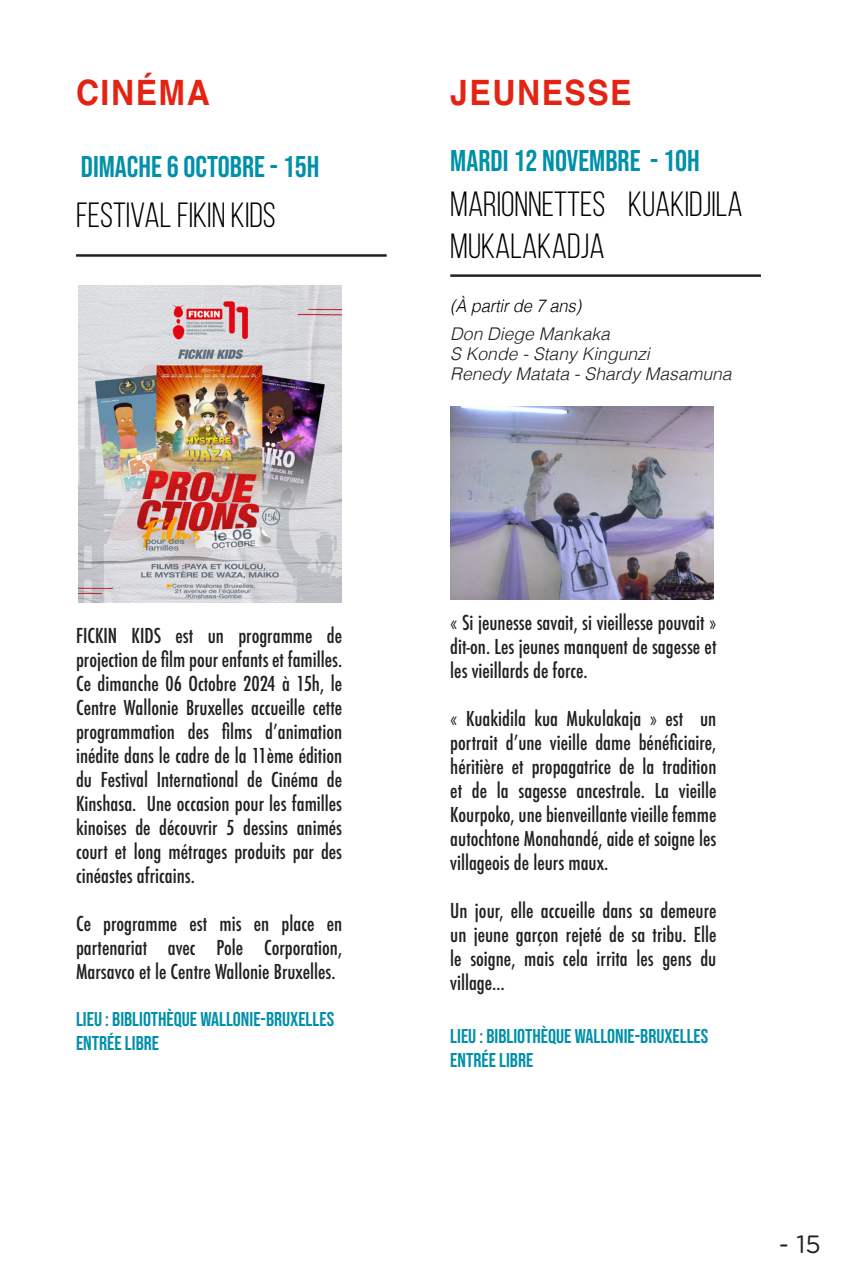
<style>
.page{position:relative;width:851px;height:1276px;background:#fff}
.page>*{position:absolute;margin:0;border:0;box-sizing:border-box;transform-origin:0 0}
.t1{font:35px/42px "Bebas Neue";color:#000}
.t2{font:700 35px "Helvetica";letter-spacing:.05em;color:#e42313;scale:.91 1}
.t3{font:30px "Bebas Neue";color:#0090a9}
.t4{font:25px "Gotham Rounded";color:#231f20}
.t5{font:500 condensed 20px/24px "Futura";color:#231f20;text-align:justify}
.t6{font:20px "Bebas Neue";color:#0090a9}
.t7{font:italic 300 17.5px "Helvetica";color:#231f20}
.t8{font:italic 300 17.5px "Helvetica";letter-spacing:-.01em;color:#000;scale:.94 1}
</style>
<div class="page">
<hr style="left:450px;top:274px;width:310px;height:3px;background:#231f20">
<img style="left:450px;top:406px;width:263px;height:193px">
<hr style="left:76px;top:254px;width:310px;height:3px;background:#231f20">
<img style="left:79px;top:285px;width:262px;height:317px">
<p class="t2" style="left:76px;top:71px;width:148px">CINÉMA</p>
<p class="t2" style="left:450px;top:71px;width:200px">JEUNESSE</p>
<p class="t3" style="left:81px;top:149px;width:240px">DIMACHE 6 OCTOBRE - 15H</p>
<p class="t1" style="left:76px;top:194px;width:201px">FESTIVAL FIKIN KIDS</p>
<p class="t3" style="left:450px;top:144px;width:251px">MARDI 12 NOVEMBRE - 10H</p>
<p class="t1" style="left:450px;top:182px;width:294px">MARIONNETTES KUAKIDJILA<br>MUKALAKADJA</p>
<p class="t8" style="left:450px;top:291px;width:141px">(À partir de 7 ans)</p>
<p class="t7" style="left:450px;top:318px;width:161px">Don Diege Mankaka</p>
<p class="t7" style="left:450px;top:338px;width:201px">S Konde - Stany Kingunzi</p>
<p class="t7" style="left:450px;top:358px;width:283px">Renedy Matata - Shardy Masamuna</p>
<p class="t5" style="left:76px;top:624px;width:267px">FICKIN KIDS est un programme de projection de film pour enfants et familles.<br>Ce dimanche 06 Octobre 2024 à 15h, le Centre Wallonie Bruxelles accueille cette programmation des films d’animation inédite dans le cadre de la 11ème édition du Festival International de Cinéma de Kinshasa. Une occasion pour les familles kinoises de découvrir 5 dessins animés court et long métrages produits par des cinéastes africains.</p>
<p class="t5" style="left:76px;top:912px;width:267px">Ce programme est mis en place en partenariat avec Pole Corporation, Marsavco et le Centre Wallonie Bruxelles.</p>
<p class="t6" style="left:76px;top:1008px;width:259px">LIEU : BIBLIOTHÈQUE WALLONIE-BRUXELLES</p>
<p class="t6" style="left:76px;top:1032px;width:84px">ENTRÉE LIBRE</p>
<p class="t5" style="left:450px;top:610px;width:267px">« Si jeunesse savait, si vieillesse pouvait » dit-on. Les jeunes manquent de sagesse et les vieillards de force.</p>
<p class="t5" style="left:450px;top:706px;width:267px">« Kuakidila kua Mukulakaja » est un portrait d’une vieille dame bénéficiaire, héritière et propagatrice de la tradition et de la sagesse ancestrale. La vieille Kourpoko, une bienveillante vieille femme autochtone Monahandé, aide et soigne les villageois de leurs maux.</p>
<p class="t5" style="left:450px;top:898px;width:267px">Un jour, elle accueille dans sa demeure un jeune garçon rejeté de sa tribu. Elle le soigne, mais cela irrita les gens du village…</p>
<p class="t6" style="left:450px;top:1024px;width:259px">LIEU : BIBLIOTHÈQUE WALLONIE-BRUXELLES</p>
<p class="t6" style="left:450px;top:1048px;width:84px">ENTRÉE LIBRE</p>
<p class="t4" style="left:778px;top:1227px;width:43px">- 15</p>
</div>
